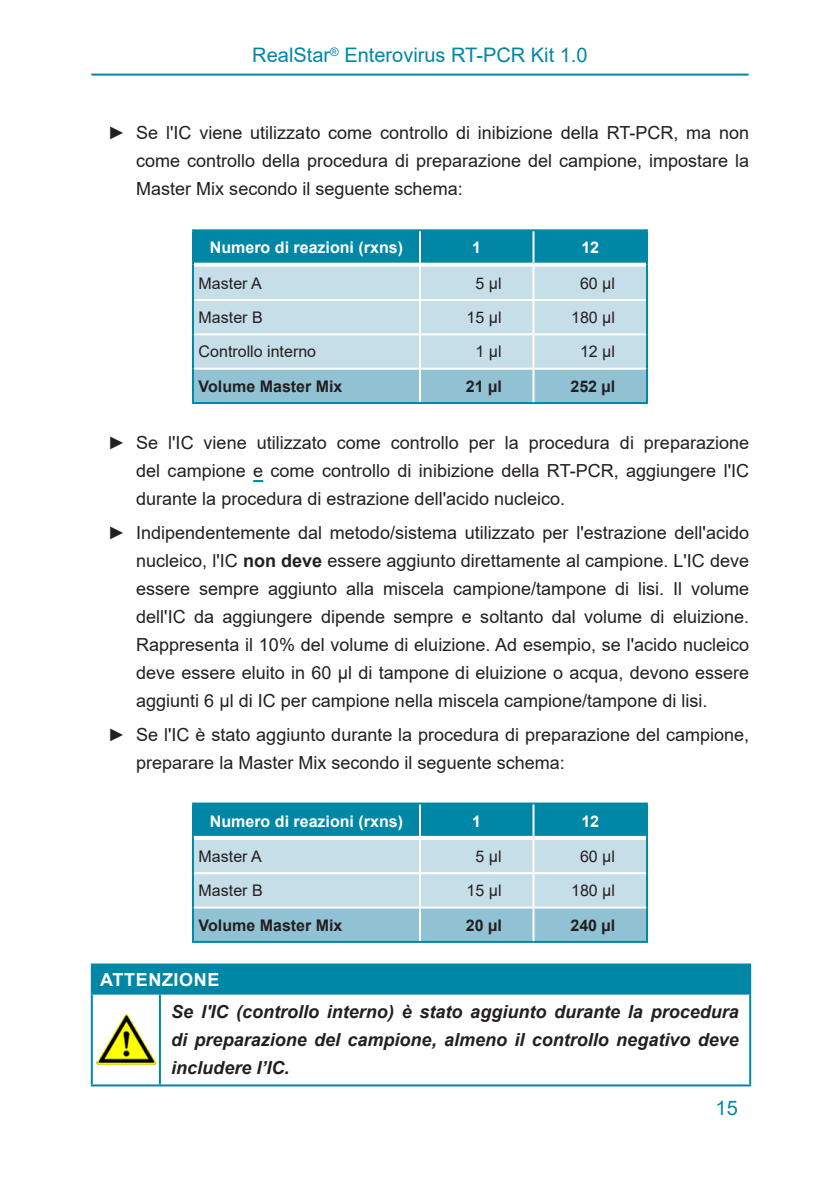
<style>
.page{position:relative;width:840px;height:1191px;background:#fff}
.page>*{position:absolute;margin:0;border:0;box-sizing:border-box;transform-origin:0 0}
.Seitenkopf{font:20px "Arial";color:#0087a6}
.t1{font:18px/28px "Arial";color:#231f20;text-align:justify}
.Note_hazard_conseque{font:italic 700 18px/28px "Arial";color:#231f20;text-align:justify}
.Note_Titel{font:700 18px "Arial";letter-spacing:.035em;color:#fff}
.Kopfzeile{font:700 16px "Arial";color:#fff}
.Fußzeile{font:700 16px "Arial";color:#231f20}
.Mengentext_links{font:16px "Arial";color:#231f20}
.Mengentext_zentriert{font:16px "Arial";color:#231f20}
.s1{font-weight:700}
</style>
<div class="page">
<hr style="left:91px;top:74px;width:657px;height:2px;background:#0087a6">
<svg style="left:253px;top:480px;width:10px;height:2px"></svg>
<svg style="left:194px;top:231px;width:451px;height:171px;background:#94c7d7"></svg>
<hr style="left:192px;top:265px;width:2px;height:35px;background:#0087a6">
<hr style="left:192px;top:300px;width:2px;height:34px;background:#0087a6">
<hr style="left:192px;top:334px;width:2px;height:35px;background:#0087a6">
<hr style="left:192px;top:369px;width:2px;height:33px;background:#0087a6">
<hr style="left:192px;top:402px;width:228px;height:2px;background:#0087a6">
<hr style="left:420px;top:402px;width:113px;height:2px;background:#0087a6">
<hr style="left:533px;top:402px;width:114px;height:2px;background:#0087a6">
<hr style="left:192px;top:229px;width:228px;height:2px;background:#0087a6">
<hr style="left:192px;top:231px;width:2px;height:34px;background:#0087a6">
<svg style="left:194px;top:263px;width:226px;height:4px"></svg>
<hr style="left:420px;top:229px;width:113px;height:2px;background:#0087a6">
<hr style="left:419px;top:231px;width:2px;height:32px;background:#fff">
<svg style="left:420px;top:263px;width:113px;height:4px"></svg>
<hr style="left:533px;top:229px;width:114px;height:2px;background:#0087a6">
<hr style="left:645px;top:231px;width:2px;height:34px;background:#0087a6">
<hr style="left:645px;top:265px;width:2px;height:35px;background:#0087a6">
<hr style="left:645px;top:300px;width:2px;height:34px;background:#0087a6">
<hr style="left:645px;top:334px;width:2px;height:35px;background:#0087a6">
<hr style="left:645px;top:369px;width:2px;height:33px;background:#0087a6">
<hr style="left:532px;top:231px;width:2px;height:32px;background:#fff">
<hr style="left:419px;top:267px;width:2px;height:32px;background:#fff">
<hr style="left:532px;top:267px;width:2px;height:32px;background:#fff">
<hr style="left:194px;top:299px;width:226px;height:2px;background:#fff">
<hr style="left:420px;top:299px;width:113px;height:2px;background:#fff">
<hr style="left:419px;top:301px;width:2px;height:32px;background:#fff">
<hr style="left:533px;top:299px;width:112px;height:2px;background:#fff">
<hr style="left:532px;top:301px;width:2px;height:32px;background:#fff">
<hr style="left:194px;top:333px;width:226px;height:2px;background:#fff">
<hr style="left:420px;top:333px;width:113px;height:2px;background:#fff">
<hr style="left:419px;top:335px;width:2px;height:33px;background:#fff">
<hr style="left:533px;top:333px;width:112px;height:2px;background:#fff">
<hr style="left:532px;top:335px;width:2px;height:33px;background:#fff">
<hr style="left:194px;top:368px;width:226px;height:2px;background:#fff">
<hr style="left:420px;top:368px;width:113px;height:2px;background:#fff">
<hr style="left:419px;top:370px;width:2px;height:32px;background:#fff">
<hr style="left:533px;top:368px;width:112px;height:2px;background:#fff">
<hr style="left:532px;top:370px;width:2px;height:32px;background:#fff">
<svg style="left:533px;top:263px;width:112px;height:4px"></svg>
<svg style="left:194px;top:804px;width:451px;height:137px;background:#88c1d2"></svg>
<hr style="left:192px;top:838px;width:2px;height:35px;background:#0087a6">
<hr style="left:192px;top:873px;width:2px;height:34px;background:#0087a6">
<hr style="left:192px;top:907px;width:2px;height:34px;background:#0087a6">
<hr style="left:192px;top:941px;width:228px;height:2px;background:#0087a6">
<hr style="left:420px;top:941px;width:113px;height:2px;background:#0087a6">
<hr style="left:533px;top:941px;width:114px;height:2px;background:#0087a6">
<hr style="left:192px;top:802px;width:228px;height:2px;background:#0087a6">
<hr style="left:192px;top:804px;width:2px;height:34px;background:#0087a6">
<hr style="left:194px;top:836px;width:226px;height:4px;background:#fff">
<hr style="left:420px;top:802px;width:113px;height:2px;background:#0087a6">
<hr style="left:419px;top:804px;width:2px;height:32px;background:#fff">
<hr style="left:420px;top:836px;width:113px;height:4px;background:#fff">
<hr style="left:533px;top:802px;width:114px;height:2px;background:#0087a6">
<hr style="left:645px;top:804px;width:2px;height:34px;background:#0087a6">
<hr style="left:645px;top:838px;width:2px;height:35px;background:#0087a6">
<hr style="left:645px;top:873px;width:2px;height:34px;background:#0087a6">
<hr style="left:645px;top:907px;width:2px;height:34px;background:#0087a6">
<hr style="left:532px;top:804px;width:2px;height:32px;background:#fff">
<hr style="left:419px;top:840px;width:2px;height:32px;background:#fff">
<hr style="left:532px;top:840px;width:2px;height:32px;background:#fff">
<hr style="left:194px;top:872px;width:226px;height:2px;background:#fff">
<hr style="left:420px;top:872px;width:113px;height:2px;background:#fff">
<hr style="left:419px;top:874px;width:2px;height:32px;background:#fff">
<hr style="left:533px;top:872px;width:112px;height:2px;background:#fff">
<hr style="left:532px;top:874px;width:2px;height:32px;background:#fff">
<hr style="left:194px;top:906px;width:226px;height:2px;background:#fff">
<hr style="left:420px;top:906px;width:113px;height:2px;background:#fff">
<hr style="left:419px;top:908px;width:2px;height:33px;background:#fff">
<hr style="left:533px;top:906px;width:112px;height:2px;background:#fff">
<hr style="left:532px;top:908px;width:2px;height:33px;background:#fff">
<hr style="left:533px;top:836px;width:112px;height:4px;background:#fff">
<div style="left:92px;top:964px;width:657px;height:29px;background:#0087a6"></div>
<hr style="left:91px;top:963px;width:69px;height:2px;background:#0087a6">
<hr style="left:91px;top:965px;width:2px;height:27px;background:#0087a6">
<hr style="left:160px;top:963px;width:590px;height:2px;background:#0087a6">
<hr style="left:748px;top:965px;width:2px;height:27px;background:#0087a6">
<hr style="left:91px;top:992px;width:69px;height:2px;background:#0087a6">
<hr style="left:160px;top:992px;width:590px;height:2px;background:#0087a6">
<hr style="left:91px;top:994px;width:2px;height:90px;background:#0087a6">
<hr style="left:91px;top:1084px;width:69px;height:2px;background:#0087a6">
<hr style="left:159px;top:994px;width:2px;height:90px;background:#0087a6">
<hr style="left:748px;top:994px;width:2px;height:90px;background:#0087a6">
<hr style="left:160px;top:1084px;width:590px;height:2px;background:#0087a6">
<img style="left:96px;top:1013px;width:61px;height:53px">
<p class="Seitenkopf" style="left:252px;top:41px;width:337px">RealStar<sup>®</sup> Enterovirus RT-PCR Kit 1.0</p>
<p class="t1" style="left:136px;top:119px;width:614px;text-indent:-28px">► Se l'IC viene utilizzato come controllo di inibizione della RT-PCR, ma non come controllo della procedura di preparazione del campione, impostare la Master Mix secondo il seguente schema:</p>
<p class="Kopfzeile" style="left:210px;top:236px;width:194px">Numero di reazioni (rxns)</p>
<p class="Kopfzeile" style="left:472px;top:236px;width:10px">1</p>
<p class="Kopfzeile" style="left:581px;top:236px;width:19px">12</p>
<p class="Mengentext_links" style="left:198px;top:272px;width:65px">Master A</p>
<p class="Mengentext_zentriert" style="left:475px;top:272px;width:28px">5 µl</p>
<p class="Mengentext_zentriert" style="left:579px;top:272px;width:37px">60 µl</p>
<p class="Mengentext_links" style="left:198px;top:306px;width:66px">Master B</p>
<p class="Mengentext_zentriert" style="left:466px;top:306px;width:37px">15 µl</p>
<p class="Mengentext_zentriert" style="left:571px;top:306px;width:45px">180 µl</p>
<p class="Mengentext_links" style="left:198px;top:341px;width:119px">Controllo interno</p>
<p class="Mengentext_zentriert" style="left:475px;top:341px;width:28px">1 µl</p>
<p class="Mengentext_zentriert" style="left:579px;top:341px;width:37px">12 µl</p>
<p class="Fußzeile" style="left:198px;top:375px;width:145px">Volume Master Mix</p>
<p class="Fußzeile" style="left:465px;top:375px;width:37px">21 µl</p>
<p class="Fußzeile" style="left:570px;top:375px;width:46px">252 µl</p>
<p class="t1" style="left:136px;top:428px;width:614px;text-indent:-28px">► Se l'IC viene utilizzato come controllo per la procedura di preparazione del campione e come controllo di inibizione della RT-PCR, aggiungere l'IC durante la procedura di estrazione dell'acido nucleico.</p>
<p class="t1" style="left:136px;top:518px;width:614px;text-indent:-28px">► Indipendentemente dal metodo/sistema utilizzato per l'estrazione dell'acido nucleico, l'IC <span class="s1">non deve</span> essere aggiunto direttamente al campione. L'IC deve essere sempre aggiunto alla miscela campione/tampone di lisi. Il volume dell'IC da aggiungere dipende sempre e soltanto dal volume di eluizione.<br>Rappresenta il 10% del volume di eluizione. Ad esempio, se l'acido nucleico deve essere eluito in 60 µl di tampone di eluizione o acqua, devono essere aggiunti 6 µl di IC per campione nella miscela campione/tampone di lisi.</p>
<p class="t1" style="left:136px;top:720px;width:614px;text-indent:-28px">► Se l'IC è stato aggiunto durante la procedura di preparazione del campione, preparare la Master Mix secondo il seguente schema:</p>
<p class="Kopfzeile" style="left:210px;top:809px;width:194px">Numero di reazioni (rxns)</p>
<p class="Kopfzeile" style="left:472px;top:809px;width:10px">1</p>
<p class="Kopfzeile" style="left:581px;top:809px;width:19px">12</p>
<p class="Mengentext_links" style="left:198px;top:845px;width:65px">Master A</p>
<p class="Mengentext_zentriert" style="left:475px;top:845px;width:28px">5 µl</p>
<p class="Mengentext_zentriert" style="left:579px;top:845px;width:37px">60 µl</p>
<p class="Mengentext_links" style="left:198px;top:879px;width:66px">Master B</p>
<p class="Mengentext_zentriert" style="left:466px;top:879px;width:37px">15 µl</p>
<p class="Mengentext_zentriert" style="left:571px;top:879px;width:45px">180 µl</p>
<p class="Fußzeile" style="left:198px;top:913px;width:145px">Volume Master Mix</p>
<p class="Fußzeile" style="left:465px;top:913px;width:37px">20 µl</p>
<p class="Fußzeile" style="left:570px;top:913px;width:46px">240 µl</p>
<p class="Note_Titel" style="left:100px;top:966px;width:121px">ATTENZIONE</p>
<p class="Note_hazard_conseque" style="left:171px;top:998px;width:568px">Se l'IC (controllo interno) è stato aggiunto durante la procedura di preparazione del campione, almeno il controllo negativo deve includere l’IC.</p>
<p class="Seitenkopf" style="left:715px;top:1094px;width:24px">15</p>
</div>
